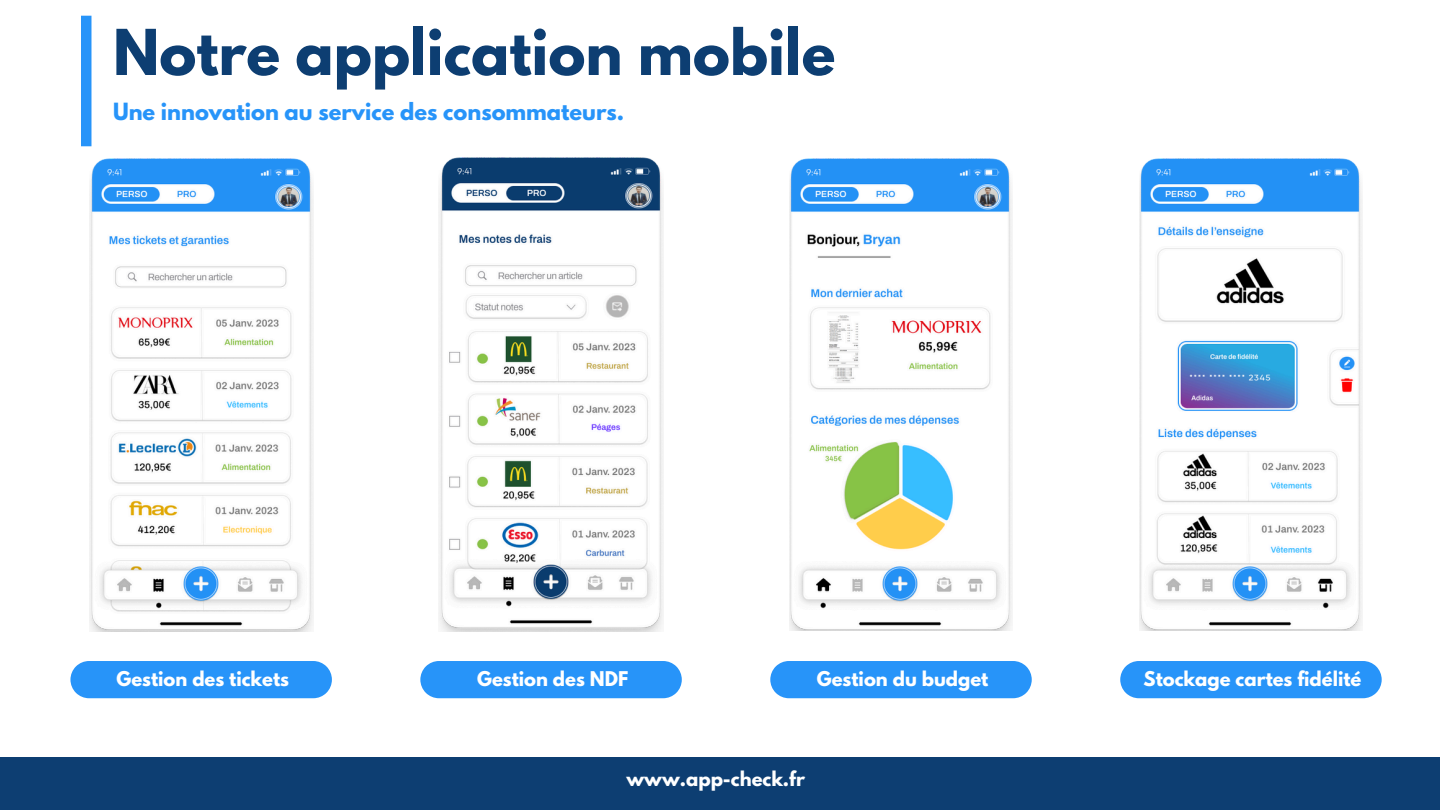
<style>
.page{position:relative;width:1440px;height:810px;background:#fff}
.page>*{position:absolute;margin:0;border:0;box-sizing:border-box;transform-origin:0 0}
.t1{font:700 56px "League Spartan";color:#0d3e72}
.t2{font:700 21px "League Spartan";color:#2794f9}
.t3{font:700 18px "League Spartan";color:#fff}
</style>
<div class="page">
<div style="left:81px;top:16px;width:10px;height:130px;background:#2794f9"></div>
<div style="left:0;top:757px;width:1440px;height:53px;background:#0d3e72"></div>
<div style="left:770px;top:661px;width:262px;height:37px;background:#2794f9"></div>
<div style="left:70px;top:661px;width:262px;height:37px;background:#2794f9"></div>
<div style="left:420px;top:661px;width:262px;height:37px;background:#2794f9"></div>
<div style="left:1120px;top:661px;width:262px;height:37px;background:#2794f9"></div>
<img style="left:89px;top:158px;width:224px;height:474px">
<img style="left:439px;top:158px;width:224px;height:474px">
<img style="left:790px;top:158px;width:222px;height:472px">
<img style="left:1139px;top:158px;width:223px;height:472px">
<h2 class="t1" style="left:113px;top:25px;width:724px">Notre application mobile</h2>
<p class="t2" style="left:113px;top:102px;width:513px">Une innovation au service des consommateurs.</p>
<p class="t3" style="left:116px;top:670px;width:174px">Gestion des tickets</p>
<p class="t3" style="left:477px;top:670px;width:153px">Gestion des NDF</p>
<p class="t3" style="left:817px;top:670px;width:173px">Gestion du budget</p>
<p class="t3" style="left:1144px;top:670px;width:219px">Stockage cartes fidélité</p>
<h1 class="t3" style="left:627px;top:770px;width:180px">www.app-check.fr</h1>
</div>
